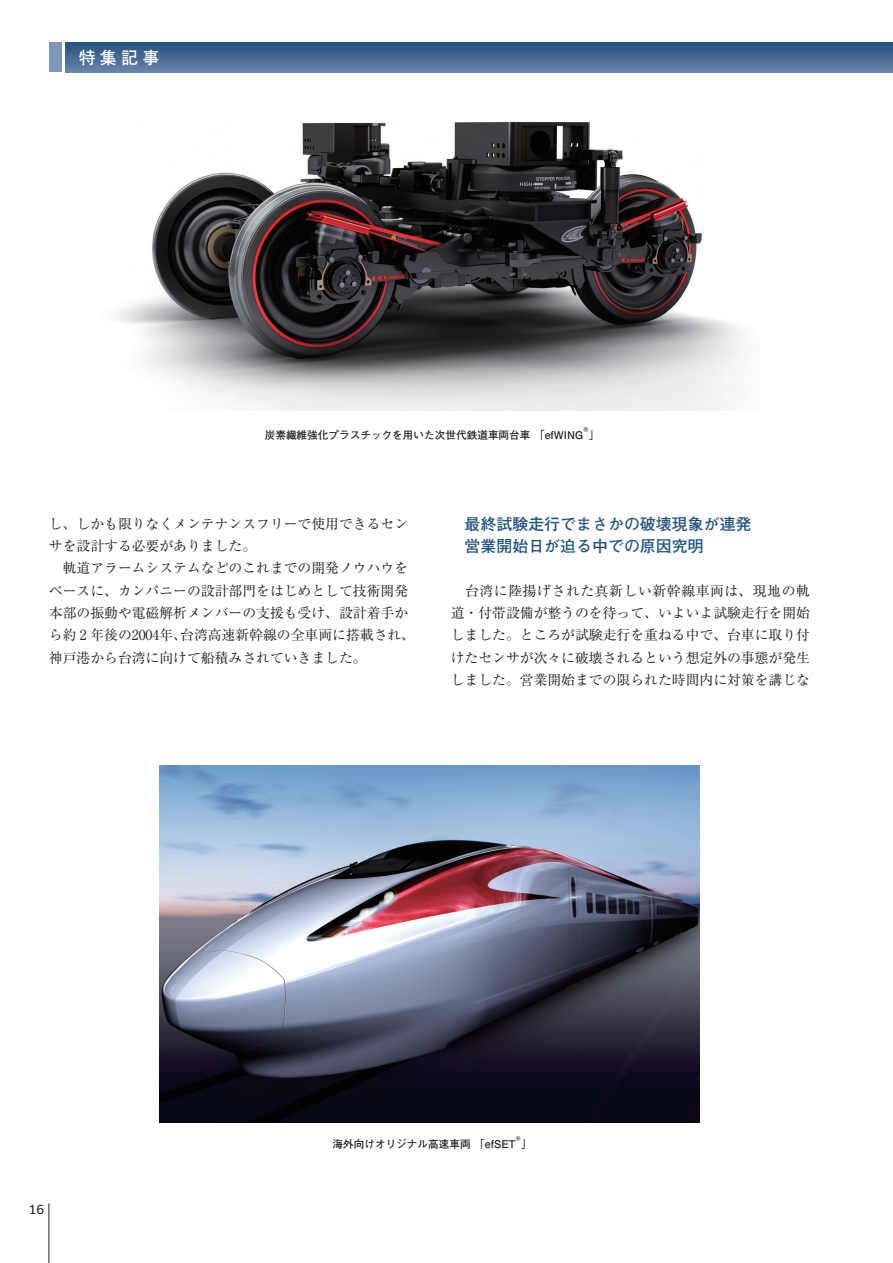
<style>
.page{position:relative;width:893px;height:1263px;background:#fff}
.page>*{position:absolute;margin:0;border:0;box-sizing:border-box;transform-origin:0 0}
.t1{font:700 16.95px "Futo Go B101 Pro";color:#fff}
.t2{font:700 15.9px/22.4px "Futo Go B101 Pro";color:#22537f}
.t3{font:13.8px/22.4px "Ryumin Pro";color:#231f20}
.t4{font:12.15px "Clan Pro News";color:#231f20}
.t5{font:700 10.65px "Futo Go B101 Pro";color:#231f20}
.t6{font:700 6.9px "Futo Go B101 Pro";color:#231f20}
</style>
<div class="page">
<img style="left:114px;top:121px;width:632px;height:289px">
<img style="left:159px;top:765px;width:540px;height:357px">
<svg style="left:66px;top:43px;width:826px;height:29px;background:#466b94"></svg>
<div style="left:49px;top:43px;width:13px;height:29px;background:#7e96b7"></div>
<hr style="left:49px;top:1203px;width:1px;height:60px;background:#231f20">
<svg style="left:892px;top:43px;width:1px;height:29px"></svg>
<p class="t1" style="left:79px;top:44px;width:82px">特集記事</p>
<p class="t6" style="left:583px;top:424px;width:7px">®</p>
<p class="t5" style="left:265px;top:427px;width:320px">炭素繊維強化プラスチックを用いた次世代鉄道車両台車 「efWING</p>
<p class="t5" style="left:589px;top:427px;width:12px">」</p>
<p class="t3" style="left:49px;top:512px;width:368px">し、しかも限りなくメンテナンスフリーで使用できるセンサを設計する必要がありました。<br>　軌道アラームシステムなどのこれまでの開発ノウハウをベースに、カンパニーの設計部門をはじめとして技術開発本部の振動や電磁解析メンバーの支援も受け、設計着手から約 2 年後の2004年、台湾高速新幹線の全車両に搭載され、神戸港から台湾に向けて船積みされていきました。</p>
<p class="t2" style="left:465px;top:510px;width:289px">最終試験走行でまさかの破壊現象が連発営業開始日が迫る中での原因究明</p>
<p class="t3" style="left:451px;top:578px;width:361px;text-align:justify">　台湾に陸揚げされた真新しい新幹線車両は、現地の軌道・付帯設備が整うのを待って、いよいよ試験走行を開始しました。ところが試験走行を重ねる中で、台車に取り付けたセンサが次々に破壊されるという想定外の事態が発生しました。営業開始までの限られた時間内に対策を講じな</p>
<p class="t4" style="left:28px;top:1202px;width:17px">16</p>
<p class="t5" style="left:333px;top:1136px;width:184px">海外向けオリジナル高速車両 「efSET</p>
<p class="t6" style="left:515px;top:1133px;width:7px">®</p>
<p class="t5" style="left:521px;top:1136px;width:12px">」</p>
</div>
